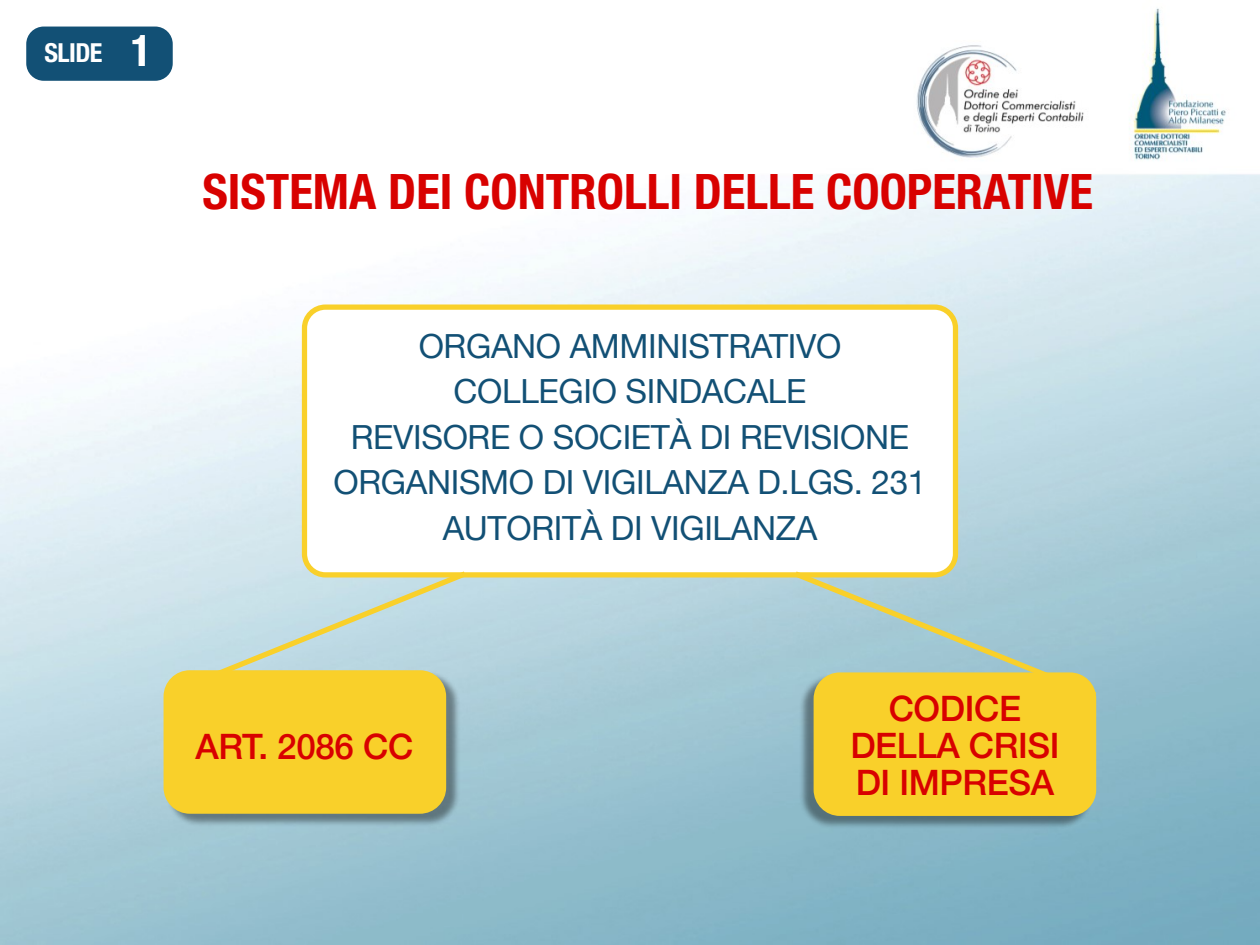
<style>
.page{position:relative;width:1260px;height:945px;background:#fff}
.page>*{position:absolute;margin:0;border:0;box-sizing:border-box;transform-origin:0 0}
.t1{font:700 condensed 49px "Helvetica Neue LT Std";color:#d80100}
.t2{font:500 35px/36.8px "Helvetica Neue";letter-spacing:-.01em;color:#d80100;text-align:center}
.t3{font:33.25px/45.5px "Helvetica Neue";letter-spacing:-.01em;color:#125075;text-align:center}
.t4{font:700 condensed 26.25px "Helvetica Neue LT Std";letter-spacing:-.02em;color:#fff}
.s1{font-size:43.75px}
</style>
<div class="page">
<img style="left:0;top:8px;width:1260px;height:937px">
<div style="left:304px;top:307px;width:652px;height:268px;background:#fff;border-radius:21px"></div>
<div style="left:302px;top:304px;width:656px;height:274px;border:5px solid #f9d02a;border-radius:21px"></div>
<div style="left:26px;top:27px;width:147px;height:54px;background:#125075;border-radius:18px"></div>
<div style="left:166px;top:671px;width:295px;height:156px;background:#000;opacity:.4"></div>
<div style="left:164px;top:670px;width:282px;height:144px;background:#f9d02a;border-radius:26px"></div>
<div style="left:799px;top:674px;width:294px;height:155px;background:#000;opacity:.4"></div>
<div style="left:814px;top:672px;width:282px;height:144px;background:#f9d02a;border-radius:26px"></div>
<svg style="left:158px;top:567px;width:314px;height:135px"></svg>
<svg style="left:789px;top:567px;width:313px;height:135px"></svg>
<p class="t4" style="left:44px;top:37px;width:109px">SLIDE <span class="s1">1</span></p>
<h1 class="t1" style="left:202px;top:162px;width:892px">SISTEMA DEI CONTROLLI DELLE COOPERATIVE</h1>
<p class="t3" style="left:334px;top:325px;width:594px">ORGANO AMMINISTRATIVO<br>COLLEGIO SINDACALE<br>REVISORE O SOCIETÀ DI REVISIONE<br>ORGANISMO DI VIGILANZA D.LGS. 231<br>AUTORITÀ DI VIGILANZA</p>
<p class="t2" style="left:195px;top:725px;width:219px">ART. 2086 CC</p>
<p class="t2" style="left:850px;top:688px;width:211px">CODICE<br>DELLA CRISI<br>DI IMPRESA</p>
</div>
